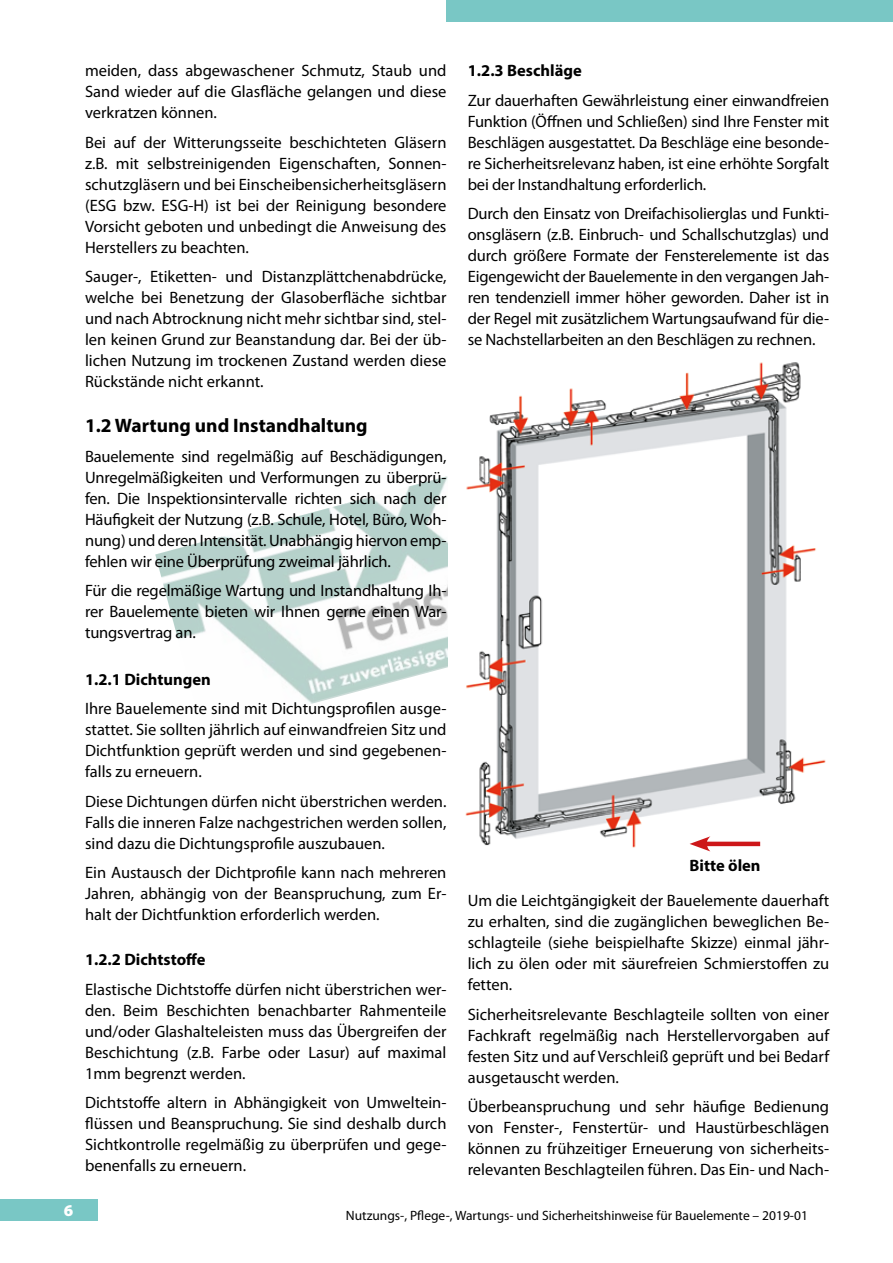
<style>
.page{position:relative;width:893px;height:1263px;background:#fff}
.page>*{position:absolute;margin:0;border:0;box-sizing:border-box;transform-origin:0 0}
.t1{font:700 19.5px "Myriad Pro";color:#000}
.t2{font:16.5px/21px "Myriad Pro";color:#000;text-align:justify}
.t3{font:700 16.5px "Myriad Pro";color:#000}
.t4{font:900 16.5px "Myriad Pro";color:#fff}
.t5{font:13.5px "Myriad Pro";color:#000}
</style>
<div class="page">
<div style="left:446px;top:0;width:447px;height:21px;background:#79c7c5"></div>
<div style="left:0;top:1199px;width:98px;height:21px;background:#79c7c5"></div>
<img style="left:155px;top:476px;width:293px;height:228px">
<img style="left:465px;top:362px;width:361px;height:490px">
<hr style="left:702px;top:842px;width:58px;height:4px;background:#cd1719">
<svg style="left:690px;top:836px;width:20px;height:15px"></svg>
<p class="t4" style="left:64px;top:1199px;width:11px">6</p>
<p class="t2" style="left:85px;top:60px;width:363px">meiden, dass abgewaschener Schmutz, Staub und Sand wieder auf die Glasfläche gelangen und diese verkratzen können.</p>
<p class="t2" style="left:85px;top:131px;width:363px">Bei auf der Witterungsseite beschichteten Gläsern z.B. mit selbstreinigenden Eigenschaften, Sonnen&shy;schutzgläsern und bei Einscheibensicherheitsgläsern (ESG bzw. ESG-H) ist bei der Reinigung besondere Vorsicht geboten und unbedingt die Anweisung des Herstellers zu beachten.</p>
<p class="t2" style="left:85px;top:266px;width:363px">Sauger-, Etiketten- und Distanzplättchenabdrücke, welche bei Benetzung der Glasoberfläche sichtbar und nach Abtrocknung nicht mehr sichtbar sind, stel&shy;len keinen Grund zur Beanstandung dar. Bei der üb&shy;lichen Nutzung im trockenen Zustand werden diese Rückstände nicht erkannt.</p>
<p class="t1" style="left:85px;top:413px;width:284px">1.2 Wartung und Instandhaltung</p>
<p class="t2" style="left:85px;top:445px;width:363px">Bauelemente sind regelmäßig auf Beschädigungen, Unregelmäßigkeiten und Verformungen zu überprü&shy;fen. Die Inspektionsintervalle richten sich nach der Häufigkeit der Nutzung (z.B. Schule, Hotel, Büro, Woh&shy;nung) und deren Intensität. Unabhängig hiervon emp&shy;fehlen wir eine Überprüfung zweimal jährlich.</p>
<p class="t2" style="left:85px;top:580px;width:363px">Für die regelmäßige Wartung und Instandhaltung Ih&shy;rer Bauelemente bieten wir Ihnen gerne einen War&shy;tungsvertrag an.</p>
<p class="t3" style="left:85px;top:668px;width:127px">1.2.1 Dichtungen</p>
<p class="t2" style="left:85px;top:698px;width:363px">Ihre Bauelemente sind mit Dichtungsprofilen ausge&shy;stattet. Sie sollten jährlich auf einwandfreien Sitz und Dichtfunktion geprüft werden und sind gegebenen&shy;falls zu erneuern.</p>
<p class="t2" style="left:85px;top:790px;width:363px">Diese Dichtungen dürfen nicht überstrichen werden.<br>Falls die inneren Falze nachgestrichen werden sollen, sind dazu die Dichtungsprofile auszubauen.</p>
<p class="t2" style="left:85px;top:862px;width:363px">Ein Austausch der Dichtprofile kann nach mehreren Jahren, abhängig von der Beanspruchung, zum Er&shy;halt der Dichtfunktion erforderlich werden.</p>
<p class="t3" style="left:85px;top:949px;width:122px">1.2.2 Dichtstoffe</p>
<p class="t2" style="left:85px;top:978px;width:363px">Elastische Dichtstoffe dürfen nicht überstrichen wer&shy;den. Beim Beschichten benachbarter Rahmenteile und/oder Glashalteleisten muss das Übergreifen der Beschichtung (z.B. Farbe oder Lasur) auf maximal 1mm begrenzt werden.</p>
<p class="t2" style="left:85px;top:1092px;width:363px">Dichtstoffe altern in Abhängigkeit von Umweltein&shy;flüssen und Beanspruchung. Sie sind deshalb durch Sichtkontrolle regelmäßig zu überprüfen und gege&shy;benenfalls zu erneuern.</p>
<p class="t3" style="left:468px;top:60px;width:116px">1.2.3 Beschläge</p>
<p class="t2" style="left:468px;top:89px;width:363px">Zur dauerhaften Gewährleistung einer einwandfreien Funktion (Öffnen und Schließen) sind Ihre Fenster mit Beschlägen ausgestattet. Da Beschläge eine besonde&shy;re Sicherheitsrelevanz haben, ist eine erhöhte Sorgfalt bei der Instandhaltung erforderlich.</p>
<p class="t2" style="left:468px;top:203px;width:363px">Durch den Einsatz von Dreifachisolierglas und Funkti&shy;onsgläsern (z.B. Einbruch- und Schallschutzglas) und durch größere Formate der Fensterelemente ist das Eigengewicht der Bauelemente in den vergangen Jah&shy;ren tendenziell immer höher geworden. Daher ist in der Regel mit zusätzlichem Wartungsaufwand für die&shy;se Nachstellarbeiten an den Beschlägen zu rechnen.</p>
<p class="t3" style="left:690px;top:854px;width:72px">Bitte ölen</p>
<p class="t2" style="left:468px;top:890px;width:363px">Um die Leichtgängigkeit der Bauelemente dauerhaft zu erhalten, sind die zugänglichen beweglichen Be&shy;schlagteile (siehe beispielhafte Skizze) einmal jähr&shy;lich zu ölen oder mit säurefreien Schmierstoffen zu fetten.</p>
<p class="t2" style="left:468px;top:1003px;width:363px">Sicherheitsrelevante Beschlagteile sollten von einer Fachkraft regelmäßig nach Herstellervorgaben auf festen Sitz und auf Verschleiß geprüft und bei Bedarf ausgetauscht werden.</p>
<p class="t2" style="left:468px;top:1096px;width:363px">Überbeanspruchung und sehr häufige Bedienung von Fenster-, Fenstertür- und Haustürbeschlägen können zu frühzeitiger Erneuerung von sicherheits&shy;relevanten Beschlagteilen führen. Das Ein- und Nach-</p>
<p class="t5" style="left:346px;top:1207px;width:464px">Nutzungs-, Pflege-, Wartungs- und Sicherheitshinweise für Bauelemente – 2019-01</p>
</div>
